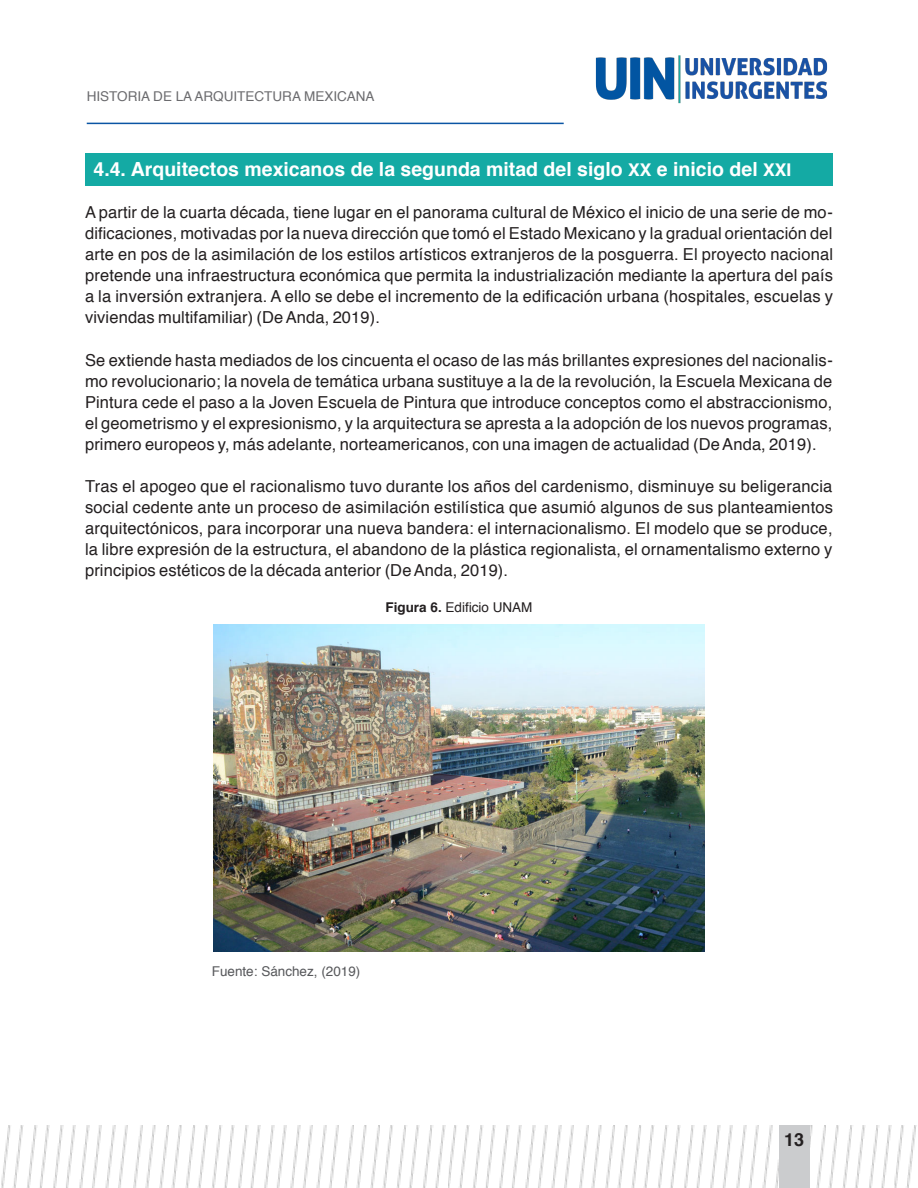
<style>
.page{position:relative;width:918px;height:1188px;background:#fff}
.page>*{position:absolute;margin:0;border:0;box-sizing:border-box;transform-origin:0 0}
.Subtema_-_1_1_-_Turq{font:700 19.5px "Helvetica";color:#fff}
.t1{font:700 18px "Helvetica";color:#231f20}
.Texto_general{font:16.5px/21px "Helvetica";letter-spacing:.01em;color:#231f20;text-align:justify}
.t2{font:13.5px "Helvetica";color:#6b6b6e}
.Fuente_figuras{font:13.5px "Helvetica";color:#57585b}
.Título_imagen{font:13.5px "Helvetica";color:#231f20}
.s1{font-family:"Helvetica Bold SC900";font-weight:400;font-size:17.55px}
.s2{font-weight:700}
</style>
<div class="page">
<img style="left:1px;top:1125px;width:916px;height:63px">
<div style="left:779px;top:1125px;width:31px;height:63px;background:#cbccce"></div>
<img style="left:595px;top:55px;width:233px;height:49px">
<hr style="left:87px;top:123px;width:477px;height:1px;background:#0a55a4">
<div style="left:85px;top:153px;width:748px;height:33px;background:#14aaa4"></div>
<img style="left:214px;top:625px;width:490px;height:327px">
<p class="t2" style="left:87px;top:86px;width:289px">HISTORIA DE LA ARQUITECTURA MEXICANA</p>
<p class="Subtema_-_1_1_-_Turq" style="left:94px;top:154px;width:699px">4.4. Arquitectos mexicanos de la segunda mitad del siglo <span class="s1">XX</span> e inicio del <span class="s1">XXI</span></p>
<p class="Texto_general" style="left:85px;top:203px;width:750px">A partir de la cuarta década, tiene lugar en el panorama cultural de México el inicio de una serie de mo&shy;dificaciones, motivadas por la nueva dirección que tomó el Estado Mexicano y la gradual orientación del arte en pos de la asimilación de los estilos artísticos extranjeros de la posguerra. El proyecto nacional pretende una infraestructura económica que permita la industrialización mediante la apertura del país a la inversión extranjera. A ello se debe el incremento de la edificación urbana (hospitales, escuelas y viviendas multifamiliar) (De Anda, 2019).</p>
<p class="Texto_general" style="left:85px;top:350px;width:749px">Se extiende hasta mediados de los cincuenta el ocaso de las más brillantes expresiones del nacionalis&shy;mo revolucionario; la novela de temática urbana sustituye a la de la revolución, la Escuela Mexicana de Pintura cede el paso a la Joven Escuela de Pintura que introduce conceptos como el abstraccionismo, el geometrismo y el expresionismo, y la arquitectura se apresta a la adopción de los nuevos programas, primero europeos y, más adelante, norteamericanos, con una imagen de actualidad (De Anda, 2019).</p>
<p class="Texto_general" style="left:85px;top:476px;width:750px">Tras el apogeo que el racionalismo tuvo durante los años del cardenismo, disminuye su beligerancia social cedente ante un proceso de asimilación estilística que asumió algunos de sus planteamientos arquitectónicos, para incorporar una nueva bandera: el internacionalismo. El modelo que se produce, la libre expresión de la estructura, el abandono de la plástica regionalista, el ornamentalismo externo y principios estéticos de la década anterior (De Anda, 2019).</p>
<p class="Título_imagen" style="left:385px;top:597px;width:149px"><span class="s2">Figura 6.</span> Edificio UNAM</p>
<p class="Fuente_figuras" style="left:212px;top:961px;width:150px">Fuente: Sánchez, (2019)</p>
<p class="t1" style="left:784px;top:1125px;width:22px">13</p>
</div>
